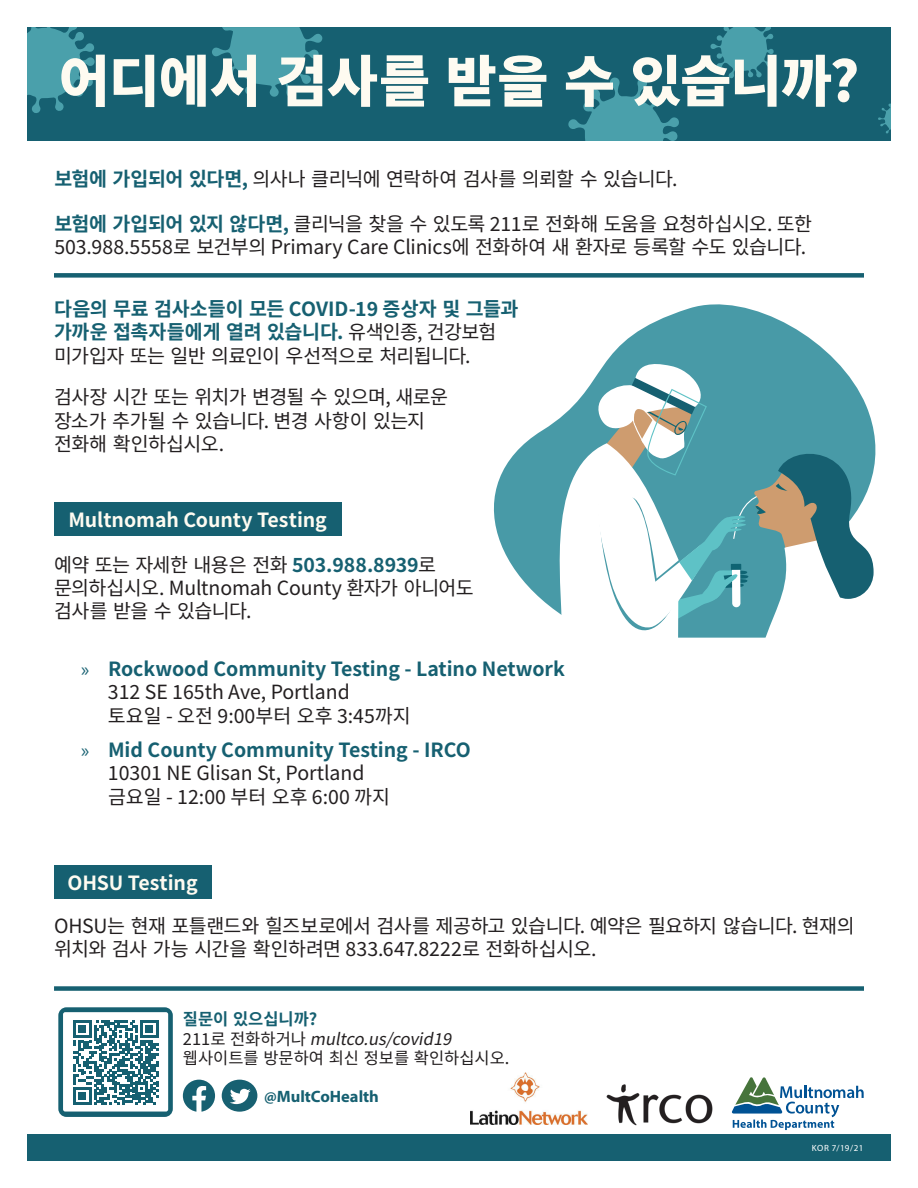
<style>
.page{position:relative;width:918px;height:1188px;background:#fff}
.page>*{position:absolute;margin:0;border:0;box-sizing:border-box;transform-origin:0 0}
.t1{font:900 55.5px "Noto Sans KR";letter-spacing:-.01em;color:#fefbf1}
.t2{font:19.5px/23.4px "Noto Sans KR";letter-spacing:-.015em;color:#231f20}
.t3{font:700 19.5px/23.4px "Noto Sans KR";color:#166071}
.t4{font:700 19.5px "Noto Sans KR";letter-spacing:-.005em;color:#fefbf1}
.t5{font:16.5px/19.8px "Noto Sans KR";color:#231f20}
.t6{font:700 16.5px "Myriad Pro";color:#166071}
.t7{font:700 16.5px "Noto Sans KR";color:#166071}
.t8{font:9px "Myriad Pro";letter-spacing:.045em;color:#fff}
.s1{font-weight:700;color:#166071}
.s2{font-weight:400;color:#231f20}
.s3{font-family:"Myriad Pro";font-weight:400}
.s4{font-style:italic}
</style>
<div class="page">
<div style="left:27px;top:27px;width:864px;height:113px;background:#166071"></div>
<svg style="left:212px;top:27px;width:110px;height:70px"></svg>
<svg style="left:878px;top:104px;width:13px;height:30px"></svg>
<svg style="left:27px;top:27px;width:68px;height:86px"></svg>
<svg style="left:710px;top:27px;width:64px;height:51px"></svg>
<svg style="left:568px;top:78px;width:111px;height:62px"></svg>
<div style="left:27px;top:1134px;width:864px;height:27px;background:#166071"></div>
<div style="left:54px;top:865px;width:157px;height:33px;background:#166071"></div>
<div style="left:54px;top:503px;width:287px;height:33px;background:#166071"></div>
<div style="left:54px;top:273px;width:810px;height:5px;background:#166071"></div>
<div style="left:58px;top:1007px;width:115px;height:110px;background:#166071;border-radius:8px"></div>
<div style="left:63px;top:1012px;width:105px;height:100px;background:#fff;border-radius:2px"></div>
<svg style="left:73px;top:1020px;width:85px;height:85px"></svg>
<svg style="left:493px;top:304px;width:383px;height:294px"></svg>
<svg style="left:540px;top:359px;width:334px;height:279px"></svg>
<img style="left:471px;top:1073px;width:116px;height:52px">
<img style="left:606px;top:1084px;width:107px;height:42px">
<div style="left:54px;top:986px;width:810px;height:5px;background:#166071"></div>
<svg style="left:183px;top:1080px;width:32px;height:32px"></svg>
<svg style="left:222px;top:1080px;width:35px;height:32px"></svg>
<svg style="left:732px;top:1077px;width:132px;height:53px"></svg>
<p class="t1" style="left:59px;top:50px;width:802px">어디에서 검사를 받을 수 있습니까?</p>
<p class="t2" style="left:54px;top:168px;width:625px"><span class="s1">보험에 가입되어 있다면,</span> 의사나 클리닉에 연락하여 검사를 의뢰할 수 있습니다.</p>
<p class="t2" style="left:54px;top:212px;width:759px"><span class="s1">보험에 가입되어 있지 않다면,</span> 클리닉을 찾을 수 있도록 211로 전화해 도움을 요청하십시오. 또한<br>503.988.5558로 보건부의 Primary Care Clinics에 전화하여 새 환자로 등록할 수도 있습니다.</p>
<p class="t3" style="left:54px;top:297px;width:466px">다음의 무료 검사소들이 모든 COVID-19 증상자 및 그들과 가까운 접촉자들에게 열려 있습니다. <span class="s2">유색인종, 건강보험 미가입자 또는 일반 의료인이 우선적으로 처리됩니다.</span></p>
<p class="t2" style="left:54px;top:386px;width:396px">검사장 시간 또는 위치가 변경될 수 있으며, 새로운 장소가 추가될 수 있습니다. 변경 사항이 있는지 전화해 확인하십시오.</p>
<p class="t4" style="left:68px;top:509px;width:260px">Multnomah County Testing</p>
<p class="t2" style="left:54px;top:553px;width:421px">예약 또는 자세한 내용은 전화 <span class="s1">503.988.8939</span>로 문의하십시오. Multnomah County 환자가 아니어도 검사를 받을 수 있습니다.</p>
<p class="t3" style="left:81px;top:658px;width:485px"><span class="s3">»</span> Rockwood Community Testing - Latino Network</p>
<p class="t2" style="left:108px;top:681px;width:243px">312 SE 165th Ave, Portland</p>
<p class="t2" style="left:108px;top:704px;width:304px">토요일 - 오전 9:00부터 오후 3:45까지</p>
<p class="t3" style="left:81px;top:738px;width:391px"><span class="s3">»</span> Mid County Community Testing - IRCO</p>
<p class="t2" style="left:108px;top:762px;width:258px">10301 NE Glisan St, Portland</p>
<p class="t2" style="left:108px;top:785px;width:284px">금요일 - 12:00 부터 오후 6:00 까지</p>
<p class="t4" style="left:67px;top:871px;width:132px">OHSU Testing</p>
<p class="t2" style="left:54px;top:915px;width:802px">OHSU는 현재 포틀랜드와 힐즈보로에서 검사를 제공하고 있습니다. 예약은 필요하지 않습니다. 현재의 위치와 검사 가능 시간을 확인하려면 833.647.8222로 전화하십시오.</p>
<p class="t7" style="left:183px;top:1009px;width:136px">질문이 있으십니까?</p>
<p class="t5" style="left:183px;top:1029px;width:328px">2 1 1 로 전 화 하 거 나 <span class="s4">multco.us/covid19 </span>웹사이트를 방문하여 최신 정보를 확인하십시오.</p>
<p class="t6" style="left:264px;top:1086px;width:116px">@MultCoHealth</p>
<p class="t8" style="left:812px;top:1142px;width:53px">KOR 7/19/21</p>
</div>
